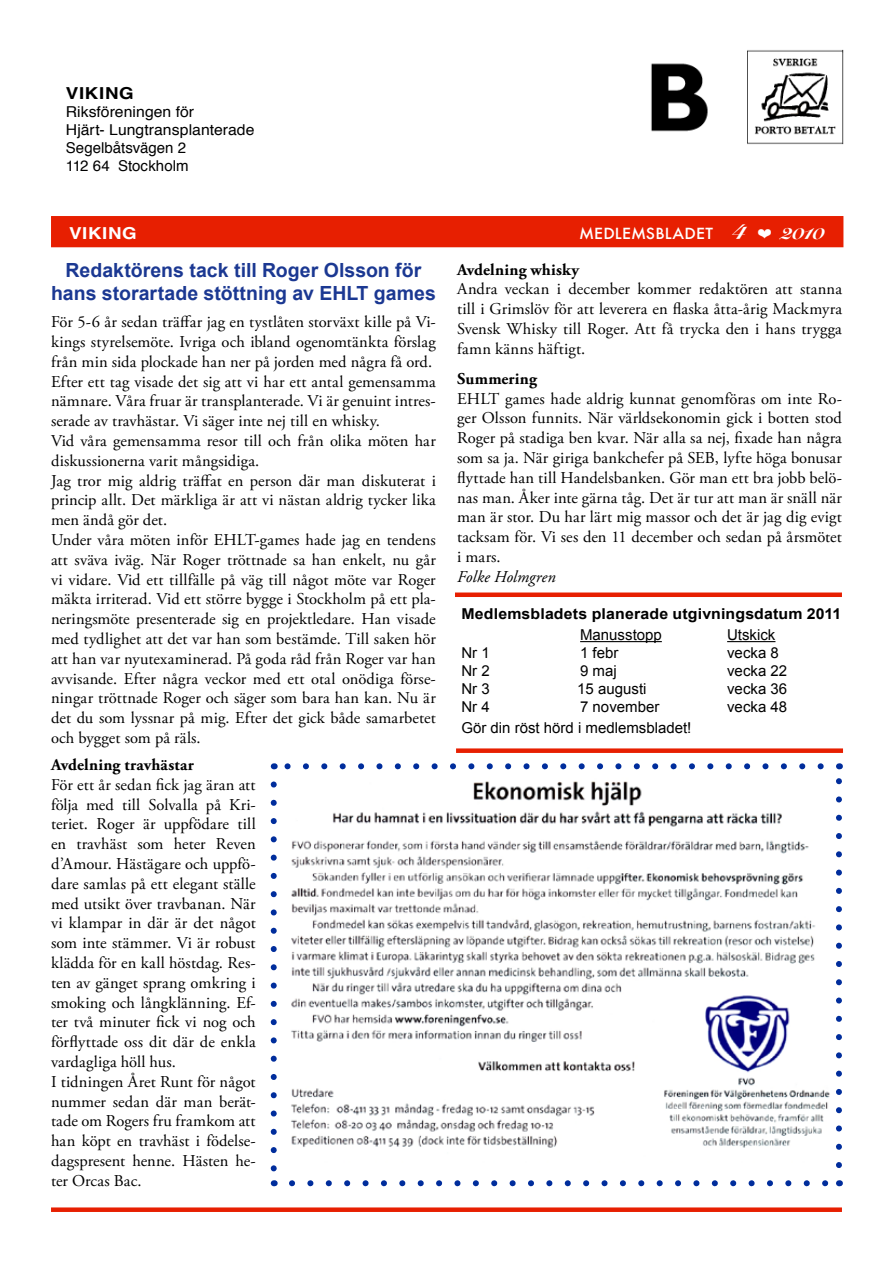
<style>
.page{position:relative;width:893px;height:1263px;background:#fff}
.page>*{position:absolute;margin:0;border:0;box-sizing:border-box;transform-origin:0 0}
.t1{font:700 19.5px/23.4px "Arial";color:#1b3892;text-align:center}
.t2{font:16.5px/19.8px "Adobe Garamond Pro";letter-spacing:.005em;color:#000;text-align:justify}
.t3{font:700 16.5px "Adobe Garamond Pro";letter-spacing:.01em;color:#000}
.t4{font:italic 16.5px "Adobe Garamond Pro";letter-spacing:.005em;color:#000}
.t5{font:700 16.5px "Helvetica";letter-spacing:.035em;color:#fff;scale:1.14 1}
.t6{font:700 16.5px "Helvetica";letter-spacing:.035em;color:#000;scale:1.14 1}
.t7{font:15px "Arial";color:#000}
.t8{font:15px/18px "Helvetica";color:#000;scale:1.05 1}
.t9{font:700 15px "Arial";letter-spacing:.01em;color:#000;scale:1.06 1}
.t10{font:500 15px "Futura";letter-spacing:.01em;color:#fff;scale:1.05 1}
.s1{font-family:"Snell Roundhand";font-weight:900;font-size:23.7px}
.s2{font-family:"Snell Roundhand";font-weight:900;font-size:20.4px}
</style>
<div class="page">
<div style="left:52px;top:217px;width:791px;height:30px;background:#e71f01"></div>
<div style="left:51px;top:216px;width:792px;height:31px;border:2px solid #e71f01"></div>
<div style="left:51px;top:1207px;width:791px;height:5px;background:#e71f01"></div>
<img style="left:651px;top:50px;width:193px;height:94px">
<hr style="left:580px;top:641px;width:82px;height:1px;background:#000">
<hr style="left:727px;top:641px;width:48px;height:1px;background:#000">
<div style="left:455px;top:592px;width:387px;height:5px;background:#e71f01"></div>
<img style="left:274px;top:766px;width:565px;height:382px">
<svg style="left:271px;top:784px;width:6px;height:388px"></svg>
<svg style="left:292px;top:1180px;width:537px;height:6px"></svg>
<svg style="left:836px;top:775px;width:6px;height:390px"></svg>
<svg style="left:283px;top:763px;width:538px;height:6px"></svg>
<div style="left:456px;top:748px;width:387px;height:5px;background:#e71f01"></div>
<p class="t6" style="left:66px;top:80px;width:61px">VIKING</p>
<p class="t8" style="left:66px;top:103px;width:181px">Riksföreningen för<br>Hjärt- Lungtransplanterade<br>Segelbåtsvägen 2<br>112 64 Stockholm</p>
<p class="t5" style="left:69px;top:220px;width:61px">VIKING</p>
<p class="t10" style="left:579px;top:223px;width:235px">MEDLEMSBLADET <span class="s1">4</span> ❤ <span class="s2">2010</span></p>
<p class="t1" style="left:51px;top:258px;width:386px">Redaktörens tack till Roger Olsson för hans storartade stöttning av EHLT games</p>
<p class="t2" style="left:51px;top:313px;width:386px;text-align:left">För 5-6 år sedan träffar jag en tystlåten storväxt kille på Vi&shy;kings styrelsemöte. Ivriga och ibland ogenomtänkta förslag från min sida plockade han ner på jorden med några få ord.<br>Efter ett tag visade det sig att vi har ett antal gemensamma nämnare. Våra fruar är transplanterade. Vi är genuint intres&shy;serade av travhästar. Vi säger inte nej till en whisky.<br>Vid våra gemensamma resor till och från olika möten har diskussionerna varit mångsidiga.<br>Jag tror mig aldrig träffat en person där man diskuterat i princip allt. Det märkliga är att vi nästan aldrig tycker lika men ändå gör det.<br>Under våra möten inför EHLT-games hade jag en tendens att sväva iväg. När Roger tröttnade sa han enkelt, nu går vi vidare. Vid ett tillfälle på väg till något möte var Roger mäkta irriterad. Vid ett större bygge i Stockholm på ett pla&shy;neringsmöte presenterade sig en projektledare. Han visade med tydlighet att det var han som bestämde. Till saken hör att han var nyutexaminerad. På goda råd från Roger var han avvisande. Efter några veckor med ett otal onödiga förse&shy;ningar tröttnade Roger och säger som bara han kan. Nu är det du som lyssnar på mig. Efter det gick både samarbetet och bygget som på räls.</p>
<p class="t3" style="left:51px;top:755px;width:145px">Avdelning travhästar</p>
<p class="t2" style="left:51px;top:775px;width:206px;text-align:left">För ett år sedan fick jag äran att följa med till Solvalla på Kri&shy;teriet. Roger är uppfödare till en travhäst som heter Reven d’Amour. Hästägare och uppfö&shy;dare samlas på ett elegant ställe med utsikt över travbanan. När vi klampar in där är det något som inte stämmer. Vi är robust klädda för en kall höstdag. Res&shy;ten av gänget sprang omkring i smoking och långklänning. Ef&shy;ter två minuter fick vi nog och förflyttade oss dit där de enkla vardagliga höll hus.<br>I tidningen Året Runt för något nummer sedan där man berät&shy;tade om Rogers fru framkom att han köpt en travhäst i födelse&shy;dagspresent henne. Hästen he&shy;ter Orcas Bac.</p>
<p class="t3" style="left:457px;top:260px;width:124px">Avdelning whisky</p>
<p class="t2" style="left:457px;top:280px;width:386px">Andra veckan i december kommer redaktören att stanna till i Grimslöv för att leverera en flaska åtta-årig Mackmyra Svensk Whisky till Roger. Att få trycka den i hans trygga famn känns häftigt.</p>
<p class="t3" style="left:457px;top:369px;width:81px">Summering</p>
<p class="t2" style="left:457px;top:389px;width:386px">EHLT games hade aldrig kunnat genomföras om inte Ro&shy;ger Olsson funnits. När världsekonomin gick i botten stod Roger på stadiga ben kvar. När alla sa nej, fixade han några som sa ja. När giriga bankchefer på SEB, lyfte höga bonusar flyttade han till Handelsbanken. Gör man ett bra jobb belö&shy;nas man. Åker inte gärna tåg. Det är tur att man är snäll när man är stor. Du har lärt mig massor och det är jag dig evigt tacksam för. Vi ses den 11 december och sedan på årsmötet i mars.</p>
<p class="t4" style="left:457px;top:567px;width:100px">Folke Holmgren</p>
<p class="t9" style="left:461px;top:605px;width:360px">Medlemsbladets planerade utgivningsdatum 2011</p>
<p class="t7" style="left:580px;top:626px;width:83px">Manusstopp</p>
<p class="t7" style="left:727px;top:626px;width:50px">Utskick</p>
<p class="t7" style="left:461px;top:644px;width:30px">Nr 1</p>
<p class="t7" style="left:580px;top:644px;width:40px">1 febr</p>
<p class="t7" style="left:727px;top:644px;width:53px">vecka 8</p>
<p class="t7" style="left:461px;top:662px;width:30px">Nr 2</p>
<p class="t7" style="left:580px;top:662px;width:38px">9 maj</p>
<p class="t7" style="left:727px;top:662px;width:62px">vecka 22</p>
<p class="t7" style="left:461px;top:680px;width:30px">Nr 3</p>
<p class="t7" style="left:577px;top:680px;width:71px">15 augusti</p>
<p class="t7" style="left:727px;top:680px;width:62px">vecka 36</p>
<p class="t7" style="left:461px;top:698px;width:30px">Nr 4</p>
<p class="t7" style="left:580px;top:698px;width:81px">7 november</p>
<p class="t7" style="left:727px;top:698px;width:62px">vecka 48</p>
<p class="t7" style="left:461px;top:719px;width:232px">Gör din röst hörd i medlemsbladet!</p>
</div>
